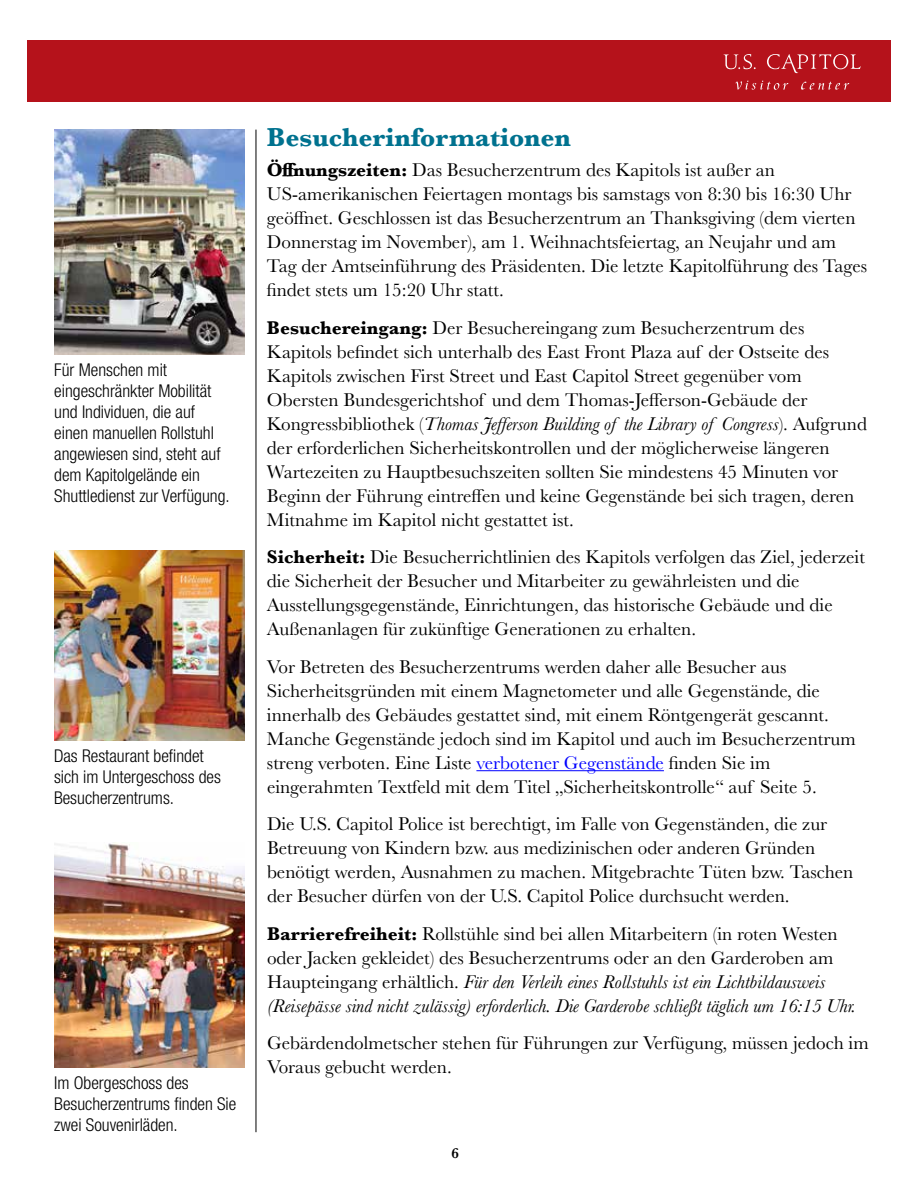
<style>
.page{position:relative;width:918px;height:1188px;background:#fff}
.page>*{position:absolute;margin:0;border:0;box-sizing:border-box;transform-origin:0 0}
.t1{font:700 27px "Baskerville";color:#00728f}
.t2{font:19.2px/24px "Baskerville";color:#000}
.t3{font:300 condensed 17.7px/21px "Helvetica Neue LT Std";color:#000}
.t4{font:600 15px "Baskerville";color:#000}
.s1{font-weight:700}
.s2{font-style:italic}
.s3{color:#00f}
</style>
<div class="page">
<div style="left:27px;top:40px;width:863px;height:62px;background:#b5121b"></div>
<svg style="left:724px;top:54px;width:137px;height:36px"></svg>
<hr style="left:256px;top:130px;width:1px;height:1002px;background:#000">
<hr style="left:476px;top:770px;width:188px;height:1px;background:#00f">
<img style="left:54px;top:130px;width:191px;height:225px">
<img style="left:54px;top:551px;width:190px;height:189px">
<img style="left:54px;top:842px;width:191px;height:225px">
<p class="t3" style="left:54px;top:359px;width:177px">Für Menschen mit eingeschränkter Mobilität und Individuen, die auf einen manuellen Rollstuhl angewiesen sind, steht auf dem Kapitolgelände ein<br>Shuttledienst zur Verfügung.</p>
<p class="t3" style="left:54px;top:745px;width:169px">Das Restaurant befindet sich im Untergeschoss des<br>Besucherzentrums.</p>
<p class="t3" style="left:54px;top:1072px;width:184px">Im Obergeschoss des<br>Besucherzentrums finden Sie zwei Souvenirläden.</p>
<h1 class="t1" style="left:267px;top:119px;width:305px">Besucherinformationen</h1>
<p class="t2" style="left:267px;top:158px;width:602px"><span class="s1">Öffnungszeiten:</span> Das Besucherzentrum des Kapitols ist außer an US-amerikanischen Feiertagen montags bis samstags von 8:30 bis 16:30 Uhr geöffnet. Geschlossen ist das Besucherzentrum an Thanksgiving (dem vierten Donnerstag im November), am 1. Weihnachtsfeiertag, an Neujahr und am Tag der Amtseinführung des Präsidenten. Die letzte Kapitolführung des Tages findet stets um 15:20 Uhr statt.</p>
<p class="t2" style="left:267px;top:316px;width:601px"><span class="s1">Besuchereingang:</span> Der Besuchereingang zum Besucherzentrum des Kapitols befindet sich unterhalb des East Front Plaza auf der Ostseite des Kapitols zwischen First Street und East Capitol Street gegenüber vom Obersten Bundesgerichtshof und dem Thomas-Jefferson-Gebäude der Kongressbibliothek (<span class="s2">Thomas Jefferson Building of the Library of Congress</span>). Aufgrund der erforderlichen Sicherheitskontrollen und der möglicherweise längeren Wartezeiten zu Hauptbesuchszeiten sollten Sie mindestens 45 Minuten vor Beginn der Führung eintreffen und keine Gegenstände bei sich tragen, deren Mitnahme im Kapitol nicht gestattet ist.</p>
<p class="t2" style="left:267px;top:545px;width:599px"><span class="s1">Sicherheit:</span> Die Besucherrichtlinien des Kapitols verfolgen das Ziel, jederzeit die Sicherheit der Besucher und Mitarbeiter zu gewährleisten und die Ausstellungsgegenstände, Einrichtungen, das historische Gebäude und die Außenanlagen für zukünftige Generationen zu erhalten.</p>
<p class="t2" style="left:267px;top:655px;width:590px">Vor Betreten des Besucherzentrums werden daher alle Besucher aus Sicherheitsgründen mit einem Magnetometer und alle Gegenstände, die innerhalb des Gebäudes gestattet sind, mit einem Röntgengerät gescannt.<br>Manche Gegenstände jedoch sind im Kapitol und auch im Besucherzentrum streng verboten. Eine Liste <span class="s3">verbotener Gegenstände</span> finden Sie im eingerahmten Textfeld mit dem Titel „Sicherheitskontrolle“ auf Seite 5.</p>
<p class="t2" style="left:267px;top:812px;width:588px">Die U.S. Capitol Police ist berechtigt, im Falle von Gegenständen, die zur Betreuung von Kindern bzw. aus medizinischen oder anderen Gründen benötigt werden, Ausnahmen zu machen. Mitgebrachte Tüten bzw. Taschen der Besucher dürfen von der U.S. Capitol Police durchsucht werden.</p>
<p class="t2" style="left:267px;top:922px;width:591px"><span class="s1">Barrierefreiheit:</span> Rollstühle sind bei allen Mitarbeitern (in roten Westen oder Jacken gekleidet) des Besucherzentrums oder an den Garderoben am Haupteingang erhältlich. <span class="s2">Für den Verleih eines Rollstuhls ist ein Lichtbildausweis (Reisepässe sind nicht zulässig) erforderlich. Die Garderobe schließt täglich um 16:15 Uhr.</span></p>
<p class="t2" style="left:267px;top:1031px;width:603px">Gebärdendolmetscher stehen für Führungen zur Verfügung, müssen jedoch im<br>Voraus gebucht werden.</p>
<p class="t4" style="left:452px;top:1142px;width:9px">6</p>
</div>
